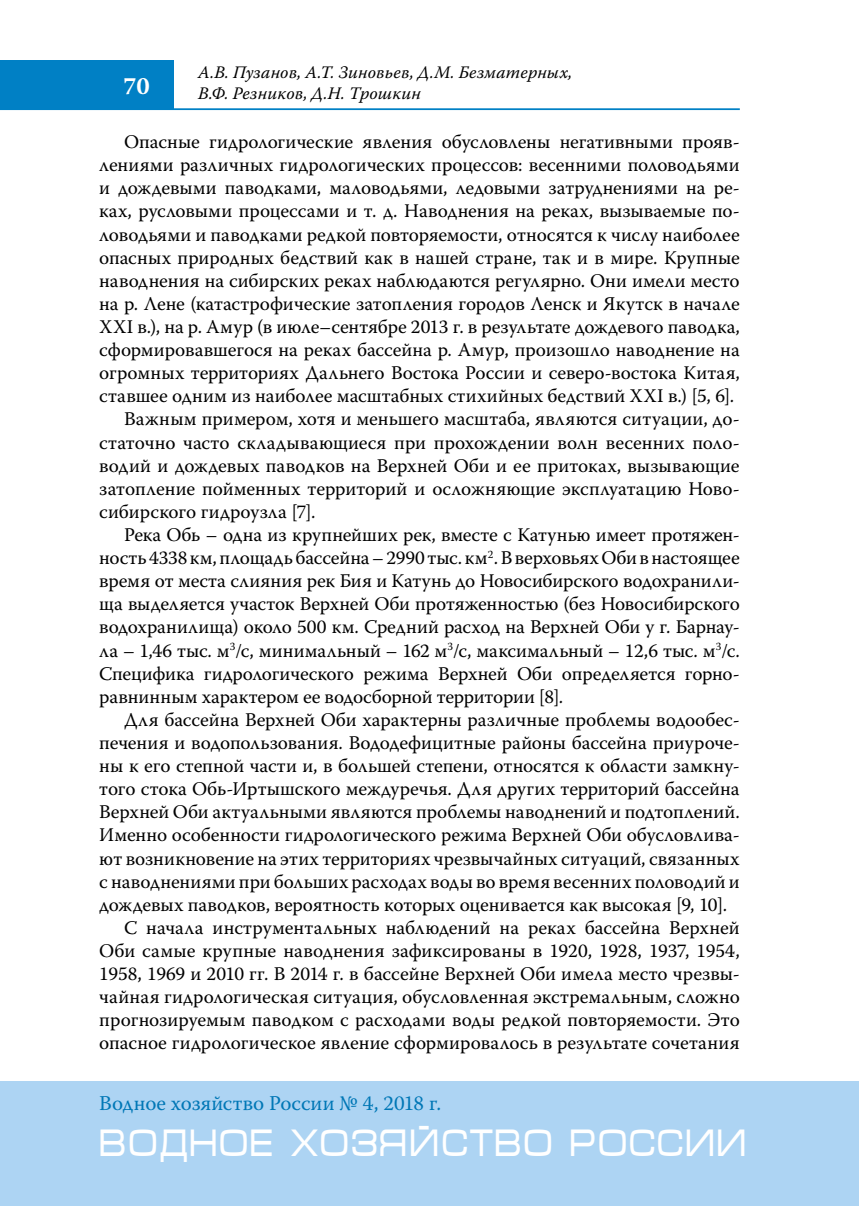
<style>
.page{position:relative;width:859px;height:1206px;background:#fff}
.page>*{position:absolute;margin:0;border:0;box-sizing:border-box;transform-origin:0 0}
.t1{font:38.5px "Micra";color:#fff;scale:.81 1}
.t2{font:700 24.5px "Warnock Pro";color:#fff}
.t3{font:21px "Warnock Pro";color:#0077b6}
.t4{font:19.25px "Warnock Pro";letter-spacing:-.005em;color:#000}
.t5{font:italic 17.5px/21px "Warnock Pro";letter-spacing:.005em;color:#000}
</style>
<div class="page">
<hr style="left:0;top:108px;width:739px;height:2px;background:#0080c5">
<div style="left:0;top:60px;width:174px;height:50px;background:#0080c5"></div>
<div style="left:0;top:1081px;width:858px;height:124px;background:#add4f3"></div>
<p class="t2" style="left:123px;top:71px;width:28px">70</p>
<p class="t5" style="left:198px;top:61px;width:375px">А.В. Пузанов, А.Т. Зиновьев, Д.М. Безматерных,<br>В.Ф. Резников, Д.Н. Трошкин</p>
<p class="t4" style="left:124px;top:130px;width:617px">Опасные гидрологические явления обусловлены негативными прояв-</p>
<p class="t4" style="left:99px;top:153px;width:641px">лениями различных гидрологических процессов: весенними половодьями</p>
<p class="t4" style="left:99px;top:176px;width:641px">и дождевыми паводками, маловодьями, ледовыми затруднениями на ре-</p>
<p class="t4" style="left:99px;top:199px;width:641px">ках, русловыми процессами и т. д. Наводнения на реках, вызываемые по-</p>
<p class="t4" style="left:99px;top:223px;width:641px">ловодьями и паводками редкой повторяемости, относятся к числу наиболее</p>
<p class="t4" style="left:99px;top:246px;width:641px">опасных природных бедствий как в нашей стране, так и в мире. Крупные</p>
<p class="t4" style="left:99px;top:269px;width:641px">наводнения на сибирских реках наблюдаются регулярно. Они имели место</p>
<p class="t4" style="left:99px;top:292px;width:641px">на р. Лене (катастрофические затопления городов Ленск и Якутск в начале</p>
<p class="t4" style="left:99px;top:315px;width:641px">XXI в.), на р. Амур (в июле–сентябре 2013 г. в результате дождевого паводка,</p>
<p class="t4" style="left:99px;top:338px;width:641px">сформировавшегося на реках бассейна р. Амур, произошло наводнение на</p>
<p class="t4" style="left:99px;top:361px;width:641px">огромных территориях Дальнего Востока России и северо-востока Китая,</p>
<p class="t4" style="left:99px;top:384px;width:636px">ставшее одним из наиболее масштабных стихийных бедствий XXI в.) [5, 6].</p>
<p class="t4" style="left:124px;top:407px;width:617px">Важным примером, хотя и меньшего масштаба, являются ситуации, до-</p>
<p class="t4" style="left:99px;top:430px;width:641px">статочно часто складывающиеся при прохождении волн весенних поло-</p>
<p class="t4" style="left:99px;top:454px;width:641px">водий и дождевых паводков на Верхней Оби и ее притоках, вызывающие</p>
<p class="t4" style="left:99px;top:477px;width:641px">затопление пойменных территорий и осложняющие эксплуатацию Ново-</p>
<p class="t4" style="left:99px;top:500px;width:218px">сибирского гидроузла [7].</p>
<p class="t4" style="left:124px;top:523px;width:617px">Река Обь – одна из крупнейших рек, вместе с Катунью имеет протяжен-</p>
<p class="t4" style="left:99px;top:546px;width:641px">ность 4338 км, площадь бассейна – 2990 тыс. км<sup>2</sup>. В верховьях Оби в настоящее</p>
<p class="t4" style="left:99px;top:569px;width:641px">время от места слияния рек Бия и Катунь до Новосибирского водохранили-</p>
<p class="t4" style="left:99px;top:592px;width:641px">ща выделяется участок Верхней Оби протяженностью (без Новосибирского</p>
<p class="t4" style="left:99px;top:615px;width:641px">водохранилища) около 500 км. Средний расход на Верхней Оби у г. Барнау-</p>
<p class="t4" style="left:99px;top:638px;width:641px">ла – 1,46 тыс. м<sup>3</sup>/с, минимальный – 162 м<sup>3</sup>/с, максимальный – 12,6 тыс. м<sup>3</sup>/с.</p>
<p class="t4" style="left:99px;top:661px;width:641px">Специфика гидрологического режима Верхней Оби определяется горно-</p>
<p class="t4" style="left:99px;top:685px;width:465px">равнинным характером ее водосборной территории [8].</p>
<p class="t4" style="left:124px;top:708px;width:617px">Для бассейна Верхней Оби характерны различные проблемы водообес-</p>
<p class="t4" style="left:99px;top:731px;width:641px">печения и водопользования. Вододефицитные районы бассейна приуроче-</p>
<p class="t4" style="left:99px;top:754px;width:641px">ны к его степной части и, в большей степени, относятся к области замкну-</p>
<p class="t4" style="left:99px;top:777px;width:641px">того стока Обь-Иртышского междуречья. Для других территорий бассейна</p>
<p class="t4" style="left:99px;top:800px;width:641px">Верхней Оби актуальными являются проблемы наводнений и подтоплений.</p>
<p class="t4" style="left:99px;top:823px;width:641px">Именно особенности гидрологического режима Верхней Оби обусловлива-</p>
<p class="t4" style="left:99px;top:846px;width:641px">ют возникновение на этих территориях чрезвычайных ситуаций, связанных</p>
<p class="t4" style="left:99px;top:869px;width:641px">с наводнениями при больших расходах воды во время весенних половодий и</p>
<p class="t4" style="left:99px;top:892px;width:629px">дождевых паводков, вероятность которых оценивается как высокая [9, 10].</p>
<p class="t4" style="left:124px;top:916px;width:617px">С начала инструментальных наблюдений на реках бассейна Верхней</p>
<p class="t4" style="left:99px;top:939px;width:641px">Оби самые крупные наводнения зафиксированы в 1920, 1928, 1937, 1954,</p>
<p class="t4" style="left:99px;top:962px;width:641px">1958, 1969 и 2010 гг. В 2014 г. в бассейне Верхней Оби имела место чрезвы-</p>
<p class="t4" style="left:99px;top:985px;width:641px">чайная гидрологическая ситуация, обусловленная экстремальным, сложно</p>
<p class="t4" style="left:99px;top:1008px;width:641px">прогнозируемым паводком с расходами воды редкой повторяемости. Это</p>
<p class="t4" style="left:99px;top:1031px;width:641px">опасное гидрологическое явление сформировалось в результате сочетания</p>
<p class="t3" style="left:99px;top:1090px;width:343px">Водное хозяйство России № 4, 2018 г.</p>
<h1 class="t1" style="left:99px;top:1122px;width:801px">ВОДНОЕ ХОЗЯЙСТВО РОССИИ</h1>
</div>
